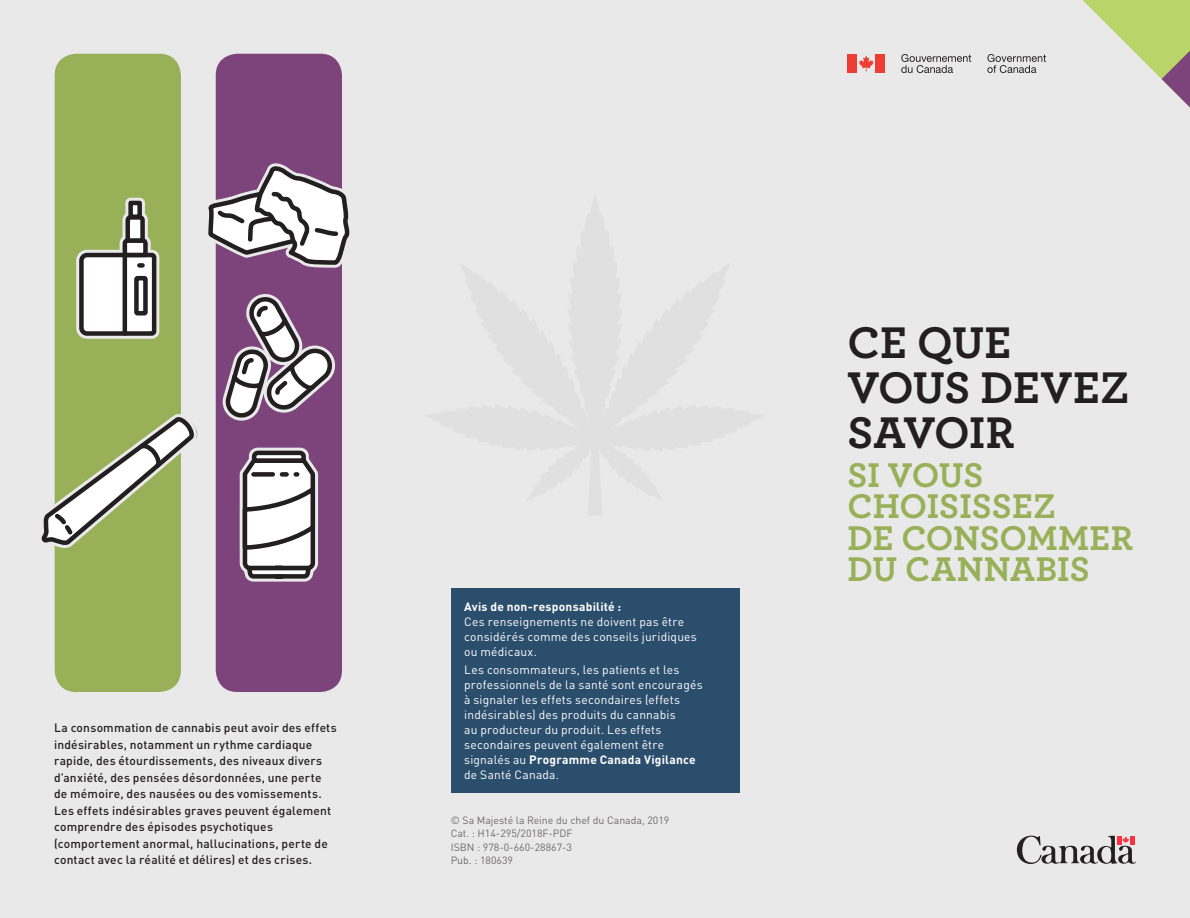
<style>
.page{position:relative;width:1190px;height:918px;background:#fff}
.page>*{position:absolute;margin:0;border:0;box-sizing:border-box;transform-origin:0 0}
.Titles{font:700 46.5px/45px "Archer";letter-spacing:-.01em;color:#231f20}
.Titles-2{font:700 36px/31.5px "Archer";color:#98b159}
.Body{font:500 12px/16.5px "DINOT";letter-spacing:.015em;color:#231f20}
.Disclaimer{font:12px/15px "DINOT";letter-spacing:.015em;color:#fff}
.Footnotes_circles{font:10.5px/13.5px "DINOT";color:#6f6a6b}
.s1{font-weight:700}
</style>
<div class="page">
<div style="left:0;top:0;width:1189px;height:918px;background:#e9e9e9"></div>
<svg style="left:1082px;top:0;width:107px;height:107px"></svg>
<svg style="left:1016px;top:836px;width:119px;height:28px"></svg>
<div style="left:450px;top:588px;width:289px;height:205px;background:#2c4e6d"></div>
<svg style="left:859px;top:56px;width:14px;height:15px"></svg>
<div style="left:847px;top:54px;width:9px;height:19px;background:#ee3e34"></div>
<div style="left:875px;top:54px;width:9px;height:19px;background:#ee3e34"></div>
<svg style="left:987px;top:54px;width:58px;height:19px"></svg>
<svg style="left:901px;top:54px;width:70px;height:19px"></svg>
<div style="left:55px;top:54px;width:126px;height:638px;background:#98b159;border-radius:22px"></div>
<div style="left:216px;top:54px;width:126px;height:638px;background:#7d447c;border-radius:22px"></div>
<svg style="left:239px;top:448px;width:79px;height:134px;background:#b9b5b8"></svg>
<svg style="left:222px;top:294px;width:113px;height:127px"></svg>
<svg style="left:208px;top:161px;width:142px;height:108px"></svg>
<svg style="left:41px;top:412px;width:157px;height:136px"></svg>
<svg style="left:76px;top:198px;width:84px;height:141px"></svg>
<div style="left:136px;top:278px;width:9px;height:35px;background:#fff"></div>
<div style="left:134px;top:276px;width:14px;height:40px;border:4px solid #231f20"></div>
<div style="left:122px;top:255px;width:5px;height:79px;background:#231f20"></div>
<p class="Body" style="left:54px;top:718px;width:284px">La consommation de cannabis peut avoir des effets indésirables, notamment un rythme cardiaque rapide, des étourdissements, des niveaux divers d’anxiété, des pensées désordonnées, une perte de mémoire, des nausées ou des vomissements.<br>Les effets indésirables graves peuvent également comprendre des épisodes psychotiques (comportement anormal, hallucinations, perte de contact avec la réalité et délires) et des crises.</p>
<p class="Disclaimer" style="left:464px;top:598px;width:234px"><span class="s1">Avis de non-responsabilité :<br></span>Ces renseignements ne doivent pas être considérés comme des conseils juridiques ou médicaux.</p>
<p class="Disclaimer" style="left:464px;top:661px;width:240px">Les consommateurs, les patients et les professionnels de la santé sont encouragés à signaler les effets secondaires (effets indésirables) des produits du cannabis<br>au producteur du produit. Les effets secondaires peuvent également être signalés au <span class="s1">Programme Canada Vigilance </span>de Santé Canada.</p>
<p class="Footnotes_circles" style="left:450px;top:812px;width:220px">© Sa Majesté la Reine du chef du Canada, 2019<br>Cat. : H14-295/2018F-PDF<br>ISBN : 978-0-660-28867-3<br>Pub. : 180639</p>
<p class="Titles" style="left:847px;top:317px;width:283px">CE QUE<br>VOUS DEVEZ<br>SAVOIR</p>
<p class="Titles-2" style="left:847px;top:456px;width:287px">SI VOUS<br>CHOISISSEZ<br>DE CONSOMMER<br>DU CANNABIS</p>
</div>
